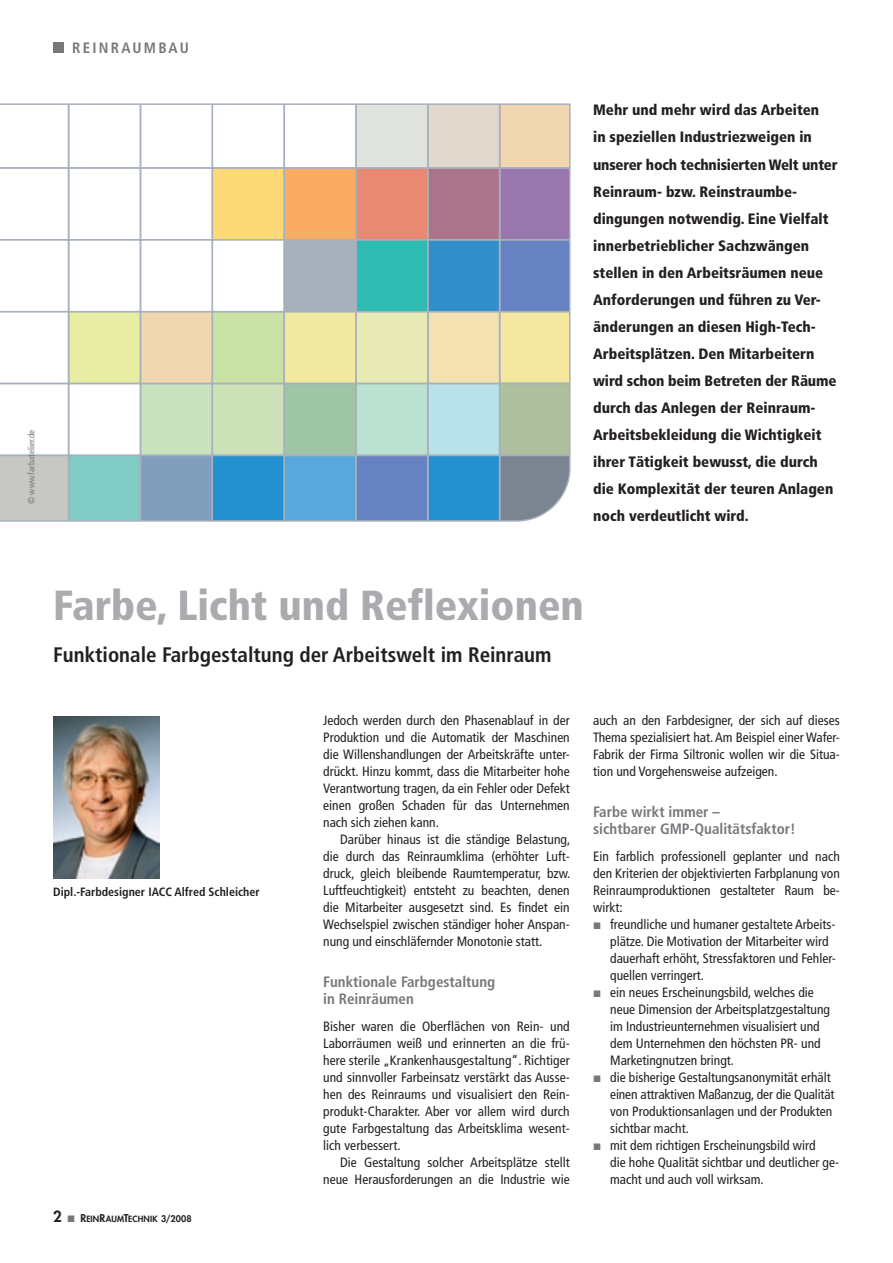
<style>
.page{position:relative;width:893px;height:1263px;background:#fff}
.page>*{position:absolute;margin:0;border:0;box-sizing:border-box;transform-origin:0 0}
.t1{font:900 condensed 42px "Frutiger";color:#aaabaf}
.t2{font:700 condensed 21px "Frutiger";color:#231f20}
.t3{font:900 condensed 15px/27px "Frutiger";color:#231f20}
.t4{font:700 condensed 15px/16.5px "Frutiger";color:#76787b}
.t5{font:700 condensed 15px "Frutiger";letter-spacing:.15em;color:#76787b}
.t6{font:condensed 13.5px/17px "Frutiger";color:#231f20;text-align:justify}
.t7{font:700 condensed 12px "Frutiger";color:#231f20}
.t8{font:condensed 9px "Frutiger";color:#76787b}
.t9{font:800 8.4px "Futura";letter-spacing:.02em;color:#231f20}
.s1{font-size:15px}
.s2{font-size:10.5px}
.s3{font-size:9px}
</style>
<div class="page">
<svg style="left:0;top:103px;width:571px;height:419px"></svg>
<img style="left:53px;top:716px;width:106px;height:162px">
<div style="left:53px;top:43px;width:11px;height:10px;background:#76787b"></div>
<p class="t5" style="left:72px;top:39px;width:118px">REINRAUMBAU</p>
<p class="t8" style="left:26px;top:504px;width:76px;rotate:-90deg">© www.farbatelier.de</p>
<p class="t3" style="left:593px;top:97px;width:246px">Mehr und mehr wird das Arbeiten<br>in speziellen Industriezweigen in unserer hoch technisierten Welt unter Reinraum- bzw. Reinstraumbe&shy;dingungen notwendig. Eine Vielfalt innerbetrieblicher Sachzwängen stellen in den Arbeitsräumen neue Anforderungen und führen zu Ver&shy;änderungen an diesen High-Tech-Arbeitsplätzen. Den Mitarbeitern wird schon beim Betreten der Räume durch das Anlegen der Reinraum-Arbeitsbekleidung die Wichtigkeit ihrer Tätigkeit bewusst, die durch die Komplexität der teuren Anlagen noch verdeutlicht wird.</p>
<h1 class="t1" style="left:53px;top:581px;width:532px">Farbe, Licht und Reflexionen</h1>
<h2 class="t2" style="left:53px;top:642px;width:500px">Funktionale Farbgestaltung der Arbeitswelt im Reinraum</h2>
<p class="t7" style="left:53px;top:884px;width:208px">Dipl.-Farbdesigner IACC Alfred Schleicher</p>
<p class="t9" style="left:53px;top:1213px;width:140px"><span class="s1">2</span> <span class="s2">R</span>EIN<span class="s2">R</span>AUM<span class="s2">T</span>ECHNIK <span class="s3">3/2008</span></p>
<p class="t6" style="left:323px;top:712px;width:248px">Jedoch werden durch den Phasenablauf in der Produktion und die Automatik der Maschinen die Willenshandlungen der Arbeitskräfte unter&shy;drückt. Hinzu kommt, dass die Mitarbeiter hohe Verantwortung tragen, da ein Fehler oder Defekt einen großen Schaden für das Unternehmen nach sich ziehen kann.</p>
<p class="t6" style="left:323px;top:831px;width:249px;text-indent:17px">Darüber hinaus ist die ständige Belastung, die durch das Reinraumklima (erhöhter Luft&shy;druck, gleich bleibende Raumtemperatur, bzw.<br>Luftfeuchtigkeit) entsteht zu beachten, denen die Mitarbeiter ausgesetzt sind. Es findet ein Wechselspiel zwischen ständiger hoher Anspan&shy;nung und einschläfernder Monotonie statt.</p>
<p class="t4" style="left:323px;top:974px;width:174px">Funktionale Farbgestaltung in Reinräumen</p>
<p class="t6" style="left:323px;top:1018px;width:248px">Bisher waren die Oberflächen von Rein- und Laborräumen weiß und erinnerten an die frü&shy;here sterile „Krankenhausgestaltung“. Richtiger und sinnvoller Farbeinsatz verstärkt das Ausse&shy;hen des Reinraums und visualisiert den Rein&shy;produkt-Charakter. Aber vor allem wird durch gute Farbgestaltung das Arbeitsklima wesent&shy;lich verbessert.</p>
<p class="t6" style="left:323px;top:1154px;width:248px;text-align:right">Die Gestaltung solcher Arbeitsplätze stellt neue Herausforderungen an die Industrie wie</p>
<p class="t6" style="left:593px;top:712px;width:248px">auch an den Farbdesigner, der sich auf dieses Thema spezialisiert hat. Am Beispiel einer Wafer-Fabrik der Firma Siltronic wollen wir die Situa&shy;tion und Vorgehensweise aufzeigen.</p>
<p class="t4" style="left:593px;top:804px;width:204px">Farbe wirkt immer –<br>sichtbarer GMP-Qualitätsfaktor!</p>
<p class="t6" style="left:593px;top:848px;width:248px">Ein farblich professionell geplanter und nach den Kriterien der objektivierten Farbplanung von Reinraumproduktionen gestalteter Raum be&shy;wirkt:</p>
<p class="t6" style="left:610px;top:916px;width:230px;text-align:left">freundliche und humaner gestaltete Arbeits&shy;plätze. Die Motivation der Mitarbeiter wird dauerhaft erhöht, Stressfaktoren und Fehler&shy;quellen verringert.<br>ein neues Erscheinungsbild, welches die neue Dimension der Arbeitsplatzgestaltung im Industrieunternehmen visualisiert und dem Unternehmen den höchsten PR- und Marketingnutzen bringt.<br>die bisherige Gestaltungsanonymität erhält einen attraktiven Maßanzug, der die Qualität von Produktionsanlagen und der Produkten sichtbar macht.<br>mit dem richtigen Erscheinungsbild wird<br>die hohe Qualität sichtbar und deutlicher ge&shy;macht und auch voll wirksam.</p>
</div>
